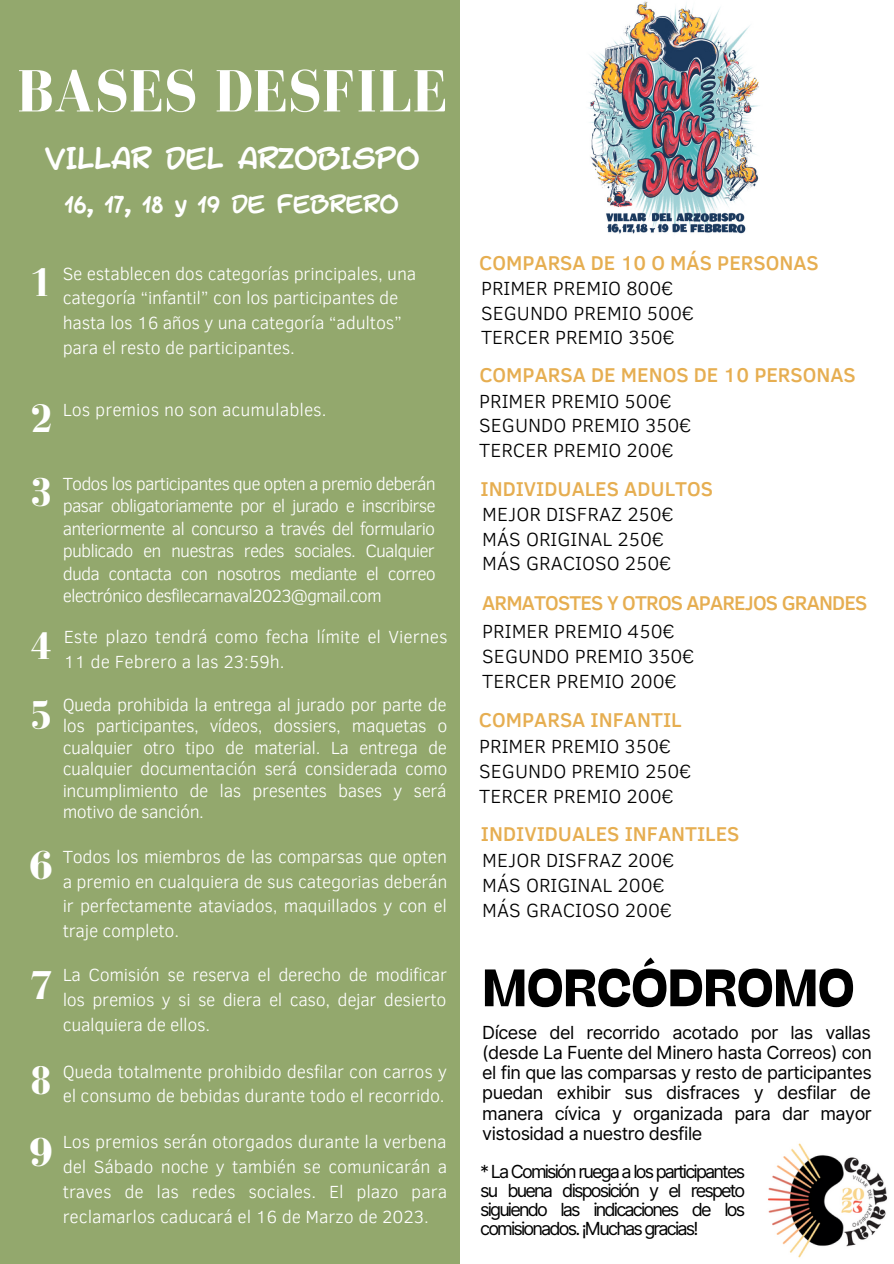
<style>
.page{position:relative;width:894px;height:1264px;background:#fff}
.page>*{position:absolute;margin:0;border:0;box-sizing:border-box;transform-origin:0 0}
.t1{font:700 61.2px "Bodoni FLF";color:#fff}
.t2{font:700 52.5px "Stinger";color:#000}
.t3{font:700 41.4px "Bodoni FLF";color:#fff}
.t4{font:27.9px "Mulled Wine Season";color:#fff}
.t5{font:22.95px "Mulled Wine Season";color:#fff}
.t6{font:500 20.55px "Clear Sans";color:#e6ae51}
.t7{font:500 20.55px "Clear Sans";letter-spacing:-.04em;color:#e6ae51}
.t8{font:300 19.5px/24.8px "Clear Sans";color:#000}
.t9{font:300 18px/24.8px "Clear Sans";letter-spacing:-.01em;color:#fff;text-align:justify}
.t10{font:18px/20.2px "Inter";letter-spacing:-.065em;color:#000;text-align:justify}
</style>
<div class="page">
<div style="left:0;top:0;width:460px;height:1263px;background:#93a86d"></div>
<img style="left:589px;top:1px;width:171px;height:233px">
<img style="left:768px;top:1143px;width:120px;height:115px">
<h1 class="t1" style="left:17px;top:58px;width:431px">BASES DESFILE</h1>
<h3 class="t4" style="left:45px;top:140px;width:376px">VILLAR DEL ARZOBISPO</h3>
<p class="t5" style="left:66px;top:189px;width:334px">16, 17, 18 y 19 DE FEBRERO</p>
<h3 class="t3" style="left:29px;top:259px;width:26px">1</h3>
<p class="t9" style="left:63px;top:260px;width:355px;text-align:left">Se establecen dos categorías principales, una categoría “infantil” con los participantes de hasta los 16 años y una categoría “adultos” para el resto de participantes.</p>
<h3 class="t3" style="left:29px;top:396px;width:26px">2</h3>
<p class="t9" style="left:63px;top:396px;width:265px">Los premios no son acumulables.</p>
<h3 class="t3" style="left:29px;top:469px;width:26px">3</h3>
<p class="t9" style="left:63px;top:471px;width:374px;line-height:22.5px">Todos los participantes que opten a premio deberán pasar obligatoriamente por el jurado e inscribirse anteriormente al concurso a través del formulario publicado en nuestras redes sociales. Cualquier duda contacta con nosotros mediante el correo electrónico desfilecarnaval2023@gmail.com</p>
<h3 class="t3" style="left:29px;top:623px;width:26px">4</h3>
<p class="t9" style="left:64px;top:623px;width:385px">Este plazo tendrá como fecha límite el Viernes<br>11 de Febrero a las 23:59h.</p>
<h3 class="t3" style="left:29px;top:692px;width:26px">5</h3>
<p class="t9" style="left:63px;top:693px;width:386px;line-height:21.5px">Queda prohibida la entrega al jurado por parte de los participantes, vídeos, dossiers, maquetas o cualquier otro tipo de material. La entrega de cualquier documentación será considerada como incumplimiento de las presentes bases y será motivo de sanción.</p>
<h3 class="t3" style="left:29px;top:843px;width:26px">6</h3>
<p class="t9" style="left:63px;top:843px;width:386px">Todos los miembros de las comparsas que opten a premio en cualquiera de sus categorias deberán ir perfectamente ataviados, maquillados y con el traje completo.</p>
<h3 class="t3" style="left:29px;top:962px;width:26px">7</h3>
<p class="t9" style="left:63px;top:961px;width:386px">La Comisión se reserva el derecho de modificar los premios y si se diera el caso, dejar desierto cualquiera de ellos.</p>
<h3 class="t3" style="left:29px;top:1057px;width:26px">8</h3>
<p class="t9" style="left:63px;top:1058px;width:385px">Queda totalmente prohibido desfilar con carros y el consumo de bebidas durante todo el recorrido.</p>
<h3 class="t3" style="left:29px;top:1129px;width:26px">9</h3>
<p class="t9" style="left:63px;top:1128px;width:386px">Los premios serán otorgados durante la verbena del Sábado noche y también se comunicarán a traves de las redes sociales. El plazo para reclamarlos caducará el 16 de Marzo de 2023.</p>
<p class="t6" style="left:479px;top:248px;width:341px">COMPARSA DE 10 O MÁS PERSONAS</p>
<p class="t8" style="left:481px;top:275px;width:214px">PRIMER PREMIO 800€<br>SEGUNDO PREMIO 500€<br>TERCER PREMIO 350€</p>
<p class="t6" style="left:479px;top:360px;width:378px">COMPARSA DE MENOS DE 10 PERSONAS</p>
<p class="t8" style="left:479px;top:387px;width:214px">PRIMER PREMIO 500€<br>SEGUNDO PREMIO 350€<br>TERCER PREMIO 200€</p>
<p class="t6" style="left:480px;top:473px;width:234px">INDIVIDUALES ADULTOS</p>
<p class="t8" style="left:482px;top:500px;width:193px">MEJOR DISFRAZ 250€<br>MÁS ORIGINAL 250€<br>MÁS GRACIOSO 250€</p>
<p class="t7" style="left:482px;top:588px;width:386px">ARMATOSTES Y OTROS APAREJOS GRANDES</p>
<p class="t8" style="left:482px;top:618px;width:214px">PRIMER PREMIO 450€<br>SEGUNDO PREMIO 350€<br>TERCER PREMIO 200€</p>
<p class="t6" style="left:479px;top:704px;width:204px">COMPARSA INFANTIL</p>
<p class="t8" style="left:479px;top:733px;width:214px">PRIMER PREMIO 350€<br>SEGUNDO PREMIO 250€<br>TERCER PREMIO 200€</p>
<p class="t6" style="left:480px;top:818px;width:260px">INDIVIDUALES INFANTILES</p>
<p class="t8" style="left:482px;top:847px;width:194px">MEJOR DISFRAZ 200€<br>MÁS ORIGINAL 200€<br>MÁS GRACIOSO 200€</p>
<h2 class="t2" style="left:482px;top:954px;width:373px">MORCÓDROMO</h2>
<p class="t10" style="left:482px;top:1021px;width:391px">Dícese del recorrido acotado por las vallas (desde La Fuente del Minero hasta Correos) con el fin que las comparsas y resto de participantes puedan exhibir sus disfraces y desfilar de manera cívica y organizada para dar mayor vistosidad a nuestro desfile</p>
<p class="t10" style="left:480px;top:1161px;width:266px;line-height:19.2px">* La Comisión ruega a los participantes su buena disposición y el respeto siguiendo las indicaciones de los comisionados. ¡Muchas gracias!</p>
</div>
